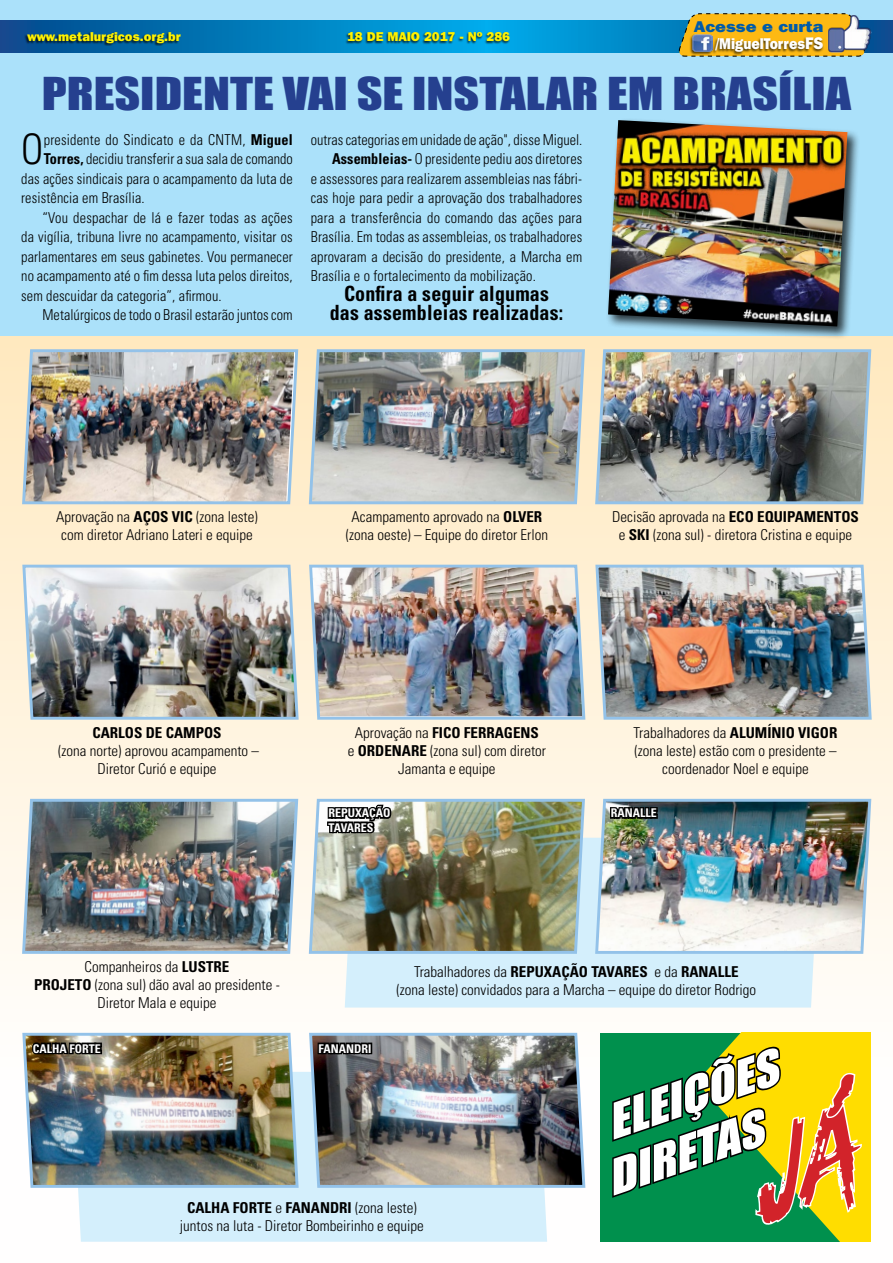
<style>
.page{position:relative;width:893px;height:1263px;background:#fff}
.page>*{position:absolute;margin:0;border:0;box-sizing:border-box;transform-origin:0 0}
.t1{font:italic 44.25px/52.9px "Impact";color:#fff;scale:1.14 1}
.t2{font:300 condensed 42px "Univers";color:#000;scale:.95 1}
.t3{font:41.55px "Impact";color:#25408f;scale:1.2 1}
.t4{font:700 condensed 21px/19.5px "Univers";letter-spacing:.01em;color:#000;text-align:center;scale:.95 1}
.t5{font:800 15.45px/17.4px "Franklin Gothic IT Cby BT";color:#fff;text-align:right;scale:.88 1}
.t6{font:300 condensed 15px "Univers";letter-spacing:.005em;color:#000;scale:.95 1}
.t7{font:300 condensed 15px/18px "Univers";letter-spacing:.005em;color:#000;text-align:center}
.t8{font:700 condensed 15px "Univers";color:#000}
.t9{font:800 12.75px "Franklin Gothic IT Cby BT";color:#fff200}
.t10{font:700 condensed 12px/14.4px "Univers";color:#fff}
.s1{color:#005baa}
.s2{font-size:16.65px}
.s3{font-weight:700}
</style>
<div class="page">
<div style="left:0;top:335px;width:893px;height:928px;background:linear-gradient(to bottom,#ffeac3,#fff)"></div>
<div style="left:0;top:0;width:893px;height:336px;background:#abe1fa"></div>
<svg style="left:0;top:21px;width:893px;height:31px;background:#0180c0"></svg>
<div style="left:24px;top:31px;width:157px;height:15px;background:#000;opacity:.75"></div>
<div style="left:344px;top:31px;width:166px;height:13px;background:#000;opacity:.75"></div>
<svg style="left:677px;top:13px;width:187px;height:44px;background:#deb02c"></svg>
<div style="left:711px;top:37px;width:112px;height:18px;background:#000;opacity:.75"></div>
<div style="left:689px;top:34px;width:24px;height:22px;background:#000;opacity:.75"></div>
<img style="left:693px;top:35px;width:20px;height:17px">
<img style="left:827px;top:15px;width:45px;height:38px">
<div style="left:606px;top:118px;width:255px;height:222px;background:#000;opacity:.75"></div>
<img style="left:608px;top:120px;width:239px;height:206px">
<div style="left:345px;top:838px;width:475px;height:169px;background:#d4effc"></div>
<img style="left:20px;top:797px;width:280px;height:158px">
<img style="left:20px;top:348px;width:280px;height:158px">
<img style="left:307px;top:348px;width:280px;height:158px">
<img style="left:594px;top:348px;width:279px;height:158px">
<img style="left:21px;top:563px;width:279px;height:158px">
<img style="left:308px;top:563px;width:279px;height:158px">
<img style="left:594px;top:563px;width:279px;height:158px">
<div style="left:72px;top:1072px;width:475px;height:170px;background:#d4effc"></div>
<img style="left:307px;top:783px;width:280px;height:172px">
<img style="left:594px;top:783px;width:279px;height:172px">
<img style="left:21px;top:1018px;width:279px;height:171px">
<img style="left:308px;top:1018px;width:279px;height:171px">
<div style="left:367px;top:1042px;width:5px;height:12px;border:3px solid #000"></div>
<div style="left:600px;top:1033px;width:270px;height:209px;background:#00904d"></div>
<svg style="left:612px;top:1033px;width:258px;height:209px"></svg>
<p class="t9" style="left:28px;top:28px;width:155px">www.metalurgicos.org.br</p>
<p class="t9" style="left:347px;top:28px;width:164px">18 DE MAIO 2017 - Nº 286</p>
<p class="t5" style="left:694px;top:17px;width:148px"><span class="s1">Acesse e curta </span>/MiguelTorres<span class="s2">FS</span></p>
<h3 class="t3" style="left:42px;top:61px;width:676px">PRESIDENTE VAI SE INSTALAR EM BRASÍLIA</h3>
<p class="t6" style="left:311px;top:130px;width:287px">outras categorias em unidade de ação", disse Miguel.</p>
<p class="t6" style="left:332px;top:150px;width:265px"><span class="s3">Assembleias-</span> O presidente pediu aos diretores</p>
<p class="t6" style="left:311px;top:169px;width:287px">e assessores para realizarem assembleias nas fábri-</p>
<p class="t6" style="left:311px;top:189px;width:287px">cas hoje para pedir a aprovação dos trabalhadores</p>
<p class="t6" style="left:311px;top:208px;width:287px">para a transferência do comando das ações para</p>
<p class="t6" style="left:311px;top:228px;width:287px">Brasília. Em todas as assembleias, os trabalhadores</p>
<p class="t6" style="left:311px;top:247px;width:287px">aprovaram a decisão do presidente, a Marcha em</p>
<p class="t6" style="left:311px;top:267px;width:239px">Brasília e o fortalecimento da mobilização.</p>
<h3 class="t4" style="left:330px;top:283px;width:247px">Confira a seguir algumas das assembleias realizadas:</h3>
<h2 class="t2" style="left:21px;top:124px;width:25px">O</h2>
<p class="t6" style="left:44px;top:130px;width:264px">presidente do Sindicato e da CNTM, <span class="s3">Miguel</span></p>
<p class="t6" style="left:44px;top:150px;width:264px"><span class="s3">Torres,</span> decidiu transferir a sua sala de comando</p>
<p class="t6" style="left:21px;top:169px;width:287px">das ações sindicais para o acampamento da luta de</p>
<p class="t6" style="left:21px;top:189px;width:132px">resistência em Brasília.</p>
<p class="t6" style="left:42px;top:208px;width:265px">“Vou despachar de lá e fazer todas as ações</p>
<p class="t6" style="left:21px;top:228px;width:287px">da vigília, tribuna livre no acampamento, visitar os</p>
<p class="t6" style="left:21px;top:247px;width:287px">parlamentares em seus gabinetes. Vou permanecer</p>
<p class="t6" style="left:21px;top:267px;width:287px">no acampamento até o fim dessa luta pelos direitos,</p>
<p class="t6" style="left:21px;top:286px;width:212px">sem descuidar da categoria”, afirmou.</p>
<p class="t6" style="left:42px;top:306px;width:265px">Metalúrgicos de todo o Brasil estarão juntos com</p>
<p class="t7" style="left:56px;top:507px;width:203px">Aprovação na <span class="s3">AÇOS VIC</span> (zona leste) com diretor Adriano Lateri e equipe</p>
<p class="t7" style="left:346px;top:507px;width:204px">Acampamento aprovado na <span class="s3">OLVER </span>(zona oeste) – Equipe do diretor Erlon</p>
<p class="t7" style="left:612px;top:507px;width:248px">Decisão aprovada na <span class="s3">ECO EQUIPAMENTOS </span>e <span class="s3">SKI</span> (zona sul) - diretora Cristina e equipe</p>
<p class="t8" style="left:92px;top:723px;width:131px">CARLOS DE CAMPOS</p>
<p class="t7" style="left:58px;top:741px;width:202px">(zona norte) aprovou acampamento –<br>Diretor Curió e equipe</p>
<p class="t7" style="left:348px;top:723px;width:200px">Aprovação na <span class="s3">FICO FERRAGENS<br></span>e <span class="s3">ORDENARE</span> (zona sul) com diretor<br>Jamanta e equipe</p>
<p class="t7" style="left:634px;top:723px;width:205px">Trabalhadores da <span class="s3">ALUMÍNIO VIGOR </span>(zona leste) estão com o presidente – coordenador Noel e equipe</p>
<p class="t10" style="left:328px;top:806px;width:64px">REPUXAÇÃO<br>TAVARES</p>
<p class="t10" style="left:611px;top:806px;width:47px">RANALLE</p>
<p class="t7" style="left:34px;top:957px;width:247px">Companheiros da <span class="s3">LUSTRE<br>PROJETO</span> (zona sul) dão aval ao presidente -<br>Diretor Mala e equipe</p>
<p class="t7" style="left:396px;top:962px;width:361px">Trabalhadores da <span class="s3">REPUXAÇÃO TAVARES</span> e da <span class="s3">RANALLE<br></span>(zona leste) convidados para a Marcha – equipe do diretor Rodrigo</p>
<p class="t10" style="left:33px;top:1041px;width:69px">CALHA FORTE</p>
<p class="t10" style="left:318px;top:1041px;width:55px">FANANDRI</p>
<h1 class="t1" style="left:580px;top:1104px;width:174px;text-indent:18px;rotate:-19deg">ELEIÇÕES<br>DIRETAS</h1>
<p class="t7" style="left:180px;top:1199px;width:246px"><span class="s3">CALHA FORTE</span> e <span class="s3">FANANDRI</span> (zona leste) juntos na luta - Diretor Bombeirinho e equipe</p>
</div>
